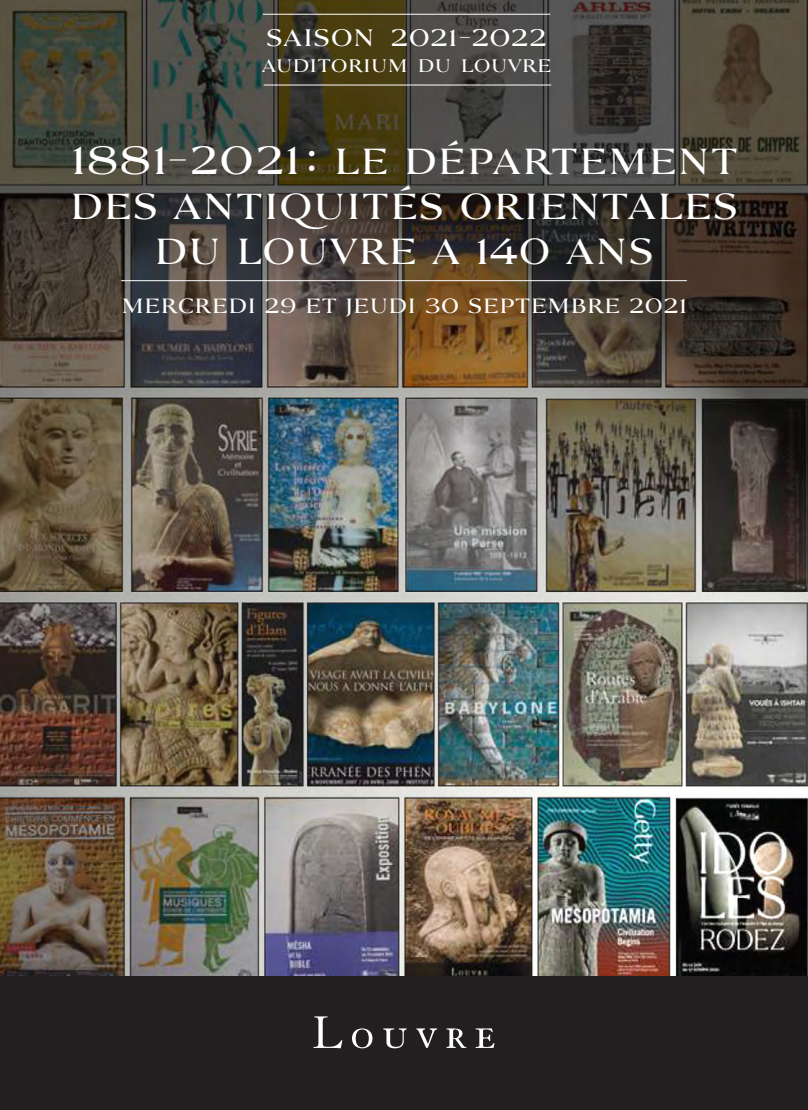
<style>
.page{position:relative;width:808px;height:1110px;background:#fff}
.page>*{position:absolute;margin:0;border:0;box-sizing:border-box;transform-origin:0 0}
.t1{font:36px/45px "Louvre Serif Med";letter-spacing:.005em;color:#fff;text-align:center}
.t2{font:23.7px "Louvre Serif Med SC950";letter-spacing:.005em;color:#fff}
.t3{font:20.4px "Louvre Serif Med";letter-spacing:.005em;color:#fff}
.t4{font:18px "Louvre Serif Med SC950";color:#fff}
.s1{font-size:39px}
</style>
<div class="page">
<img style="left:0;top:0;width:808px;height:977px">
<hr style="left:263px;top:14px;width:287px;height:1px;background:#fff">
<hr style="left:264px;top:85px;width:287px;height:1px;background:#fff">
<hr style="left:121px;top:280px;width:566px;height:1px;background:#fff">
<div style="left:0;top:977px;width:808px;height:133px;background:#231f20"></div>
<svg style="left:313px;top:1016px;width:29px;height:32px"></svg>
<svg style="left:352px;top:1028px;width:20px;height:20px"></svg>
<svg style="left:383px;top:1028px;width:24px;height:20px"></svg>
<svg style="left:416px;top:1028px;width:21px;height:20px"></svg>
<svg style="left:446px;top:1028px;width:20px;height:20px"></svg>
<svg style="left:476px;top:1028px;width:18px;height:20px"></svg>
<p class="t2" style="left:266px;top:23px;width:282px">SAISON 2021-2022</p>
<p class="t4" style="left:261px;top:54px;width:292px">AUDITORIUM DU LOUVRE</p>
<p class="t1" style="left:70px;top:139px;width:670px"><span class="s1">1881-2021 :</span> LE DÉPARTEMENT<br>DES ANTIQUITÉS ORIENTALES<br>DU LOUVRE A 140 ANS</p>
<p class="t3" style="left:121px;top:293px;width:20px">MER</p>
<p class="t3" style="left:178px;top:293px;width:32px">CREDI</p>
<p class="t3" style="left:264px;top:293px;width:222px">29 ET JEUDI 30 SEPTEM</p>
<p class="t3" style="left:570px;top:293px;width:33px">BRE</p>
<p class="t3" style="left:629px;top:293px;width:60px">2021</p>
</div>
